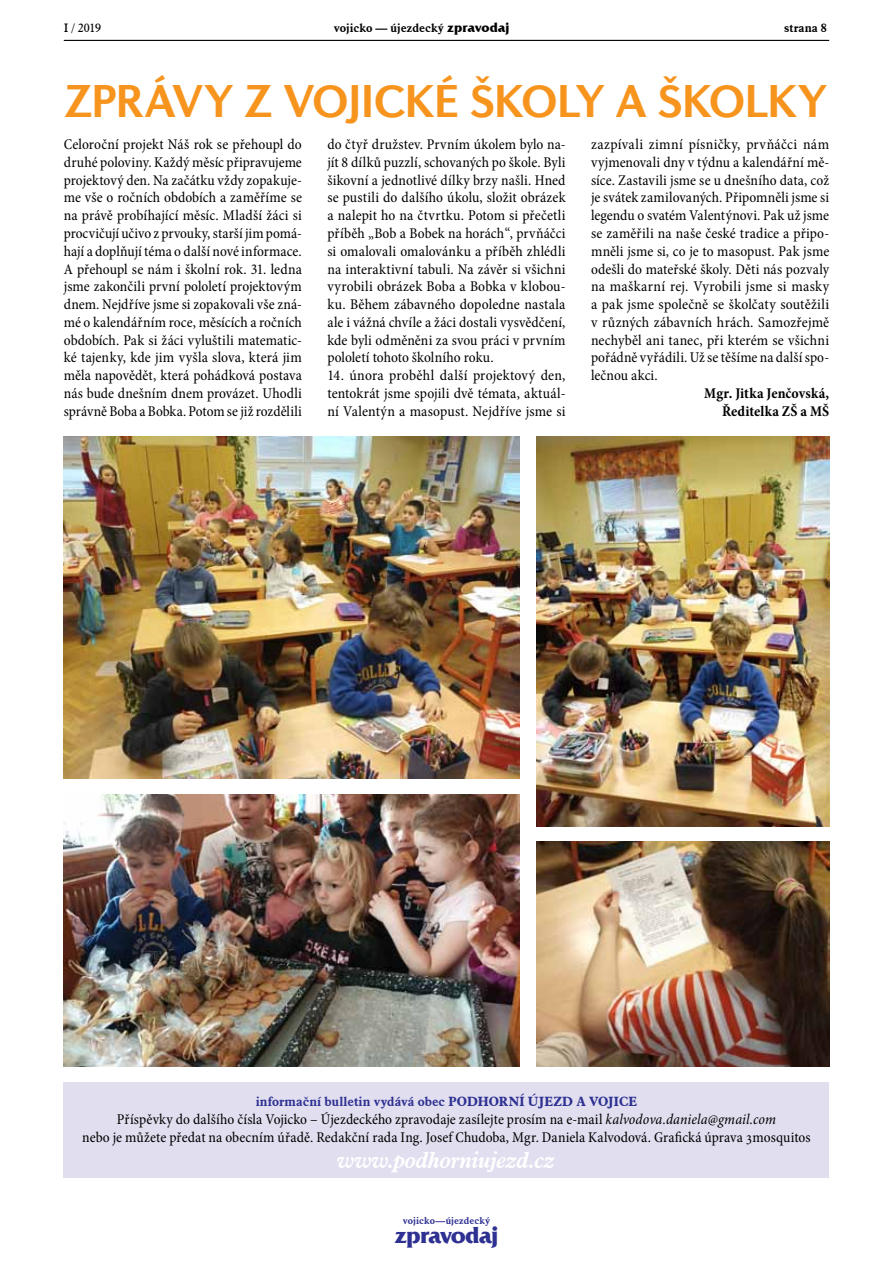
<style>
.page{position:relative;width:893px;height:1263px;background:#fff}
.page>*{position:absolute;margin:0;border:0;box-sizing:border-box;transform-origin:0 0}
.t1{font:700 46.5px "Diverda Sans Com";letter-spacing:-.015em;color:#f7941e}
.t2{font:700 22.8px "Friz Quadrata Com";letter-spacing:-.035em;color:#2e3092}
.t3{font:italic 700 22.5px "Aldine 721 BT";letter-spacing:-.015em;color:#fff}
.t4{font:condensed 15px/17.7px "Minion Pro";letter-spacing:.005em;color:#000;text-align:justify}
.t5{font:700 condensed 15px/17.9px "Minion Pro";letter-spacing:.005em;color:#000;text-align:right}
.t6{font:700 13.2px "Aldine 721 BT";letter-spacing:.005em;color:#2e3092}
.t7{font:700 12px "Aldine 721 BT";color:#000}
.t8{font:12px "Aldine 721 BT";color:#000}
.t9{font:700 9.9px "Aldine 721 BT";letter-spacing:.005em;color:#2e3092}
.s1{font-family:"Friz Quadrata IT Cby BT";font-size:13.5px}
.s2{font-style:italic}
</style>
<div class="page">
<hr style="left:64px;top:40px;width:765px;height:1px;background:#000">
<div style="left:64px;top:1082px;width:765px;height:96px;background:#e0deef"></div>
<img style="left:64px;top:436px;width:456px;height:342px">
<img style="left:537px;top:436px;width:292px;height:390px">
<img style="left:64px;top:795px;width:456px;height:271px">
<img style="left:537px;top:842px;width:292px;height:224px">
<p class="t8" style="left:64px;top:20px;width:39px">I / 2019</p>
<p class="t7" style="left:334px;top:20px;width:177px">vojicko — újezdecký <span class="s1">zpravodaj</span></p>
<p class="t7" style="left:784px;top:20px;width:44px">strana 8</p>
<h1 class="t1" style="left:64px;top:74px;width:246px">ZPRÁVY Z VOJICK</h1>
<h1 class="t1" style="left:434px;top:74px;width:395px">É ŠKOLY A ŠKOLKY</h1>
<p class="t4" style="left:64px;top:136px;width:240px">Celoroční projekt Náš rok se přehoupl do druhé poloviny. Každý měsíc připravujeme projektový den. Na začátku vždy zopakuje&shy;me vše o ročních obdobích a zaměříme se na právě probíhající měsíc. Mladší žáci si procvičují učivo z prvouky, starší jim pomá&shy;hají a doplňují téma o další nové informace.<br>A přehoupl se nám i školní rok. 31. ledna jsme zakončili první pololetí projektovým dnem. Nejdříve jsme si zopakovali vše zná&shy;mé o kalendářním roce, měsících a ročních obdobích. Pak si žáci vyluštili matematic&shy;ké tajenky, kde jim vyšla slova, která jim měla napovědět, která pohádková postava nás bude dnešním dnem provázet. Uhodli správně Boba a Bobka. Potom se již rozdělili</p>
<p class="t4" style="left:327px;top:136px;width:240px">do čtyř družstev. Prvním úkolem bylo na&shy;jít 8 dílků puzzlí, schovaných po škole. Byli šikovní a jednotlivé dílky brzy našli. Hned se pustili do dalšího úkolu, složit obrázek a nalepit ho na čtvrtku. Potom si přečetli příběh „Bob a Bobek na horách“, prvňáčci si omalovali omalovánku a příběh zhlédli na interaktivní tabuli. Na závěr si všichni vyrobili obrázek Boba a Bobka v klobou&shy;ku. Během zábavného dopoledne nastala ale i vážná chvíle a žáci dostali vysvědčení, kde byli odměněni za svou práci v prvním pololetí tohoto školního roku.</p>
<p class="t4" style="left:591px;top:136px;width:240px">zazpívali zimní písničky, prvňáčci nám vyjmenovali dny v týdnu a kalendářní mě&shy;síce. Zastavili jsme se u dnešního data, což je svátek zamilovaných. Připomněli jsme si legendu o svatém Valentýnovi. Pak už jsme se zaměřili na naše české tradice a připo&shy;mněli jsme si, co je to masopust. Pak jsme odešli do mateřské školy. Děti nás pozvaly na maškarní rej. Vyrobili jsme si masky a pak jsme společně se školčaty soutěžili v různých zábavních hrách. Samozřejmě nechyběl ani tanec, při kterém se všichni pořádně vyřádili. Už se těšíme na další spo&shy;lečnou akci.</p>
<p class="t5" style="left:704px;top:384px;width:126px">Mgr. Jitka Jenčovská,<br>Ředitelka ZŠ a MŠ</p>
<p class="t4" style="left:327px;top:367px;width:240px">14. února proběhl další projektový den, tentokrát jsme spojili dvě témata, aktuál&shy;ní Valentýn a masopust. Nejdříve jsme si</p>
<p class="t6" style="left:256px;top:1093px;width:383px">informační bulletin vydává obec podhorní újezd a vojice</p>
<p class="t4" style="left:82px;top:1110px;width:730px;text-align:center">Příspěvky do dalšího čísla Vojicko – Újezdeckého zpravodaje zasílejte prosím na e-mail <span class="s2">kalvodova.daniela@gmail.com<br></span>nebo je můžete předat na obecním úřadě. Redakční rada Ing. Josef Chudoba, Mgr. Daniela Kalvodová. Grafická úprava 3mosquitos</p>
<h3 class="t3" style="left:338px;top:1146px;width:219px">www.podhorniujezd.cz</h3>
<p class="t9" style="left:403px;top:1214px;width:89px">vojicko—újezdecký</p>
<h2 class="t2" style="left:395px;top:1221px;width:105px">zpravodaj</h2>
</div>
